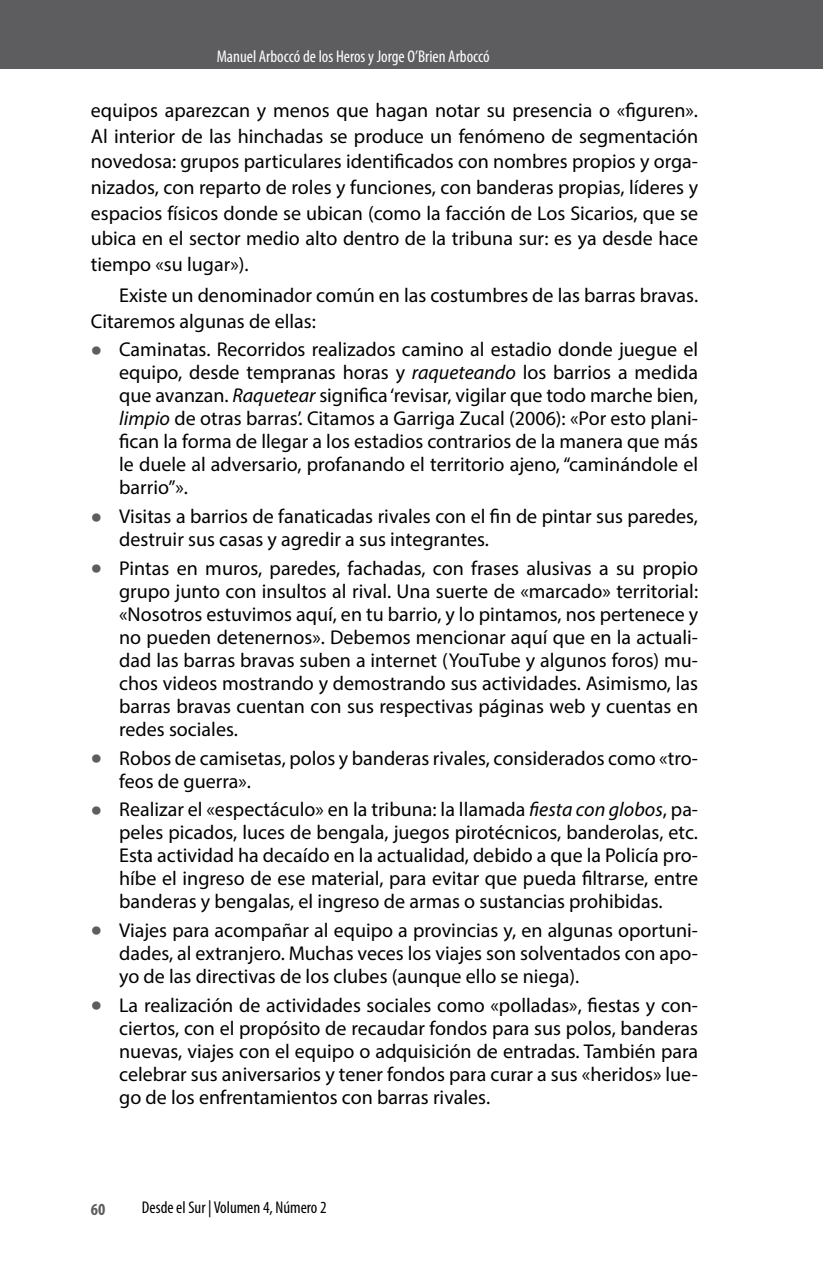
<style>
.page{position:relative;width:823px;height:1265px;background:#fff}
.page>*{position:absolute;margin:0;border:0;box-sizing:border-box;transform-origin:0 0}
.PARRAFOS{font:20px/23px "Myriad Pro";color:#000;text-align:justify}
.PARRAFOS-2{font:condensed 17px "Myriad Pro";color:#fff}
.t1{font:condensed 17px "Myriad Pro";color:#000}
.t2{font:700 condensed 17px "Myriad Pro";color:#5d5d60}
.s1{font-size:40px;color:#5d5d60}
.s2{font-style:italic}
</style>
<div class="page">
<div style="left:0;top:0;width:822px;height:68px;background:#5d5d60"></div>
<p class="PARRAFOS-2" style="left:217px;top:46px;width:274px">Manuel Arboccó de los Heros y Jorge O’Brien Arboccó</p>
<p class="PARRAFOS" style="left:91px;top:97px;width:608px;line-height:25.6px">equipos aparezcan y menos que hagan notar su presencia o «figuren».<br>Al interior de las hinchadas se produce un fenómeno de segmentación novedosa: grupos particulares identificados con nombres propios y orga&shy;nizados, con reparto de roles y funciones, con banderas propias, líderes y espacios físicos donde se ubican (como la facción de Los Sicarios, que se ubica en el sector medio alto dentro de la tribuna sur: es ya desde hace tiempo «su lugar»).</p>
<p class="PARRAFOS" style="left:91px;top:282px;width:608px;line-height:25.6px;text-indent:28px">Existe un denominador común en las costumbres de las barras bravas.<br>Citaremos algunas de ellas:</p>
<p class="PARRAFOS" style="left:119px;top:338px;width:580px;text-indent:-28px"><span class="s1">•</span> Caminatas. Recorridos realizados camino al estadio donde juegue el equipo, desde tempranas horas y <span class="s2">raqueteando</span> los barrios a medida que avanzan. <span class="s2">Raquetear</span> significa ‘revisar, vigilar que todo marche bien, <span class="s2">limpio</span> de otras barras’. Citamos a Garriga Zucal (2006): «Por esto plani&shy;fican la forma de llegar a los estadios contrarios de la manera que más le duele al adversario, profanando el territorio ajeno, “caminándole el barrio”».</p>
<p class="PARRAFOS" style="left:119px;top:504px;width:580px;text-indent:-28px"><span class="s1">•</span> Visitas a barrios de fanaticadas rivales con el fin de pintar sus paredes, destruir sus casas y agredir a sus integrantes.</p>
<p class="PARRAFOS" style="left:119px;top:556px;width:580px;text-indent:-28px"><span class="s1">•</span> Pintas en muros, paredes, fachadas, con frases alusivas a su propio grupo junto con insultos al rival. Una suerte de «marcado» territorial: «Nosotros estuvimos aquí, en tu barrio, y lo pintamos, nos pertenece y no pueden detenernos». Debemos mencionar aquí que en la actuali&shy;dad las barras bravas suben a internet (YouTube y algunos foros) mu&shy;chos videos mostrando y demostrando sus actividades. Asimismo, las barras bravas cuentan con sus respectivas páginas web y cuentas en redes sociales.</p>
<p class="PARRAFOS" style="left:119px;top:746px;width:580px;text-indent:-28px"><span class="s1">•</span> Robos de camisetas, polos y banderas rivales, considerados como «tro&shy;feos de guerra».</p>
<p class="PARRAFOS" style="left:119px;top:797px;width:580px;text-indent:-28px"><span class="s1">•</span> Realizar el «espectáculo» en la tribuna: la llamada <span class="s2">fiesta con globos</span>, pa&shy;peles picados, luces de bengala, juegos pirotécnicos, banderolas, etc.<br>Esta actividad ha decaído en la actualidad, debido a que la Policía pro&shy;híbe el ingreso de ese material, para evitar que pueda filtrarse, entre banderas y bengalas, el ingreso de armas o sustancias prohibidas.</p>
<p class="PARRAFOS" style="left:119px;top:918px;width:580px;text-indent:-28px"><span class="s1">•</span> Viajes para acompañar al equipo a provincias y, en algunas oportuni&shy;dades, al extranjero. Muchas veces los viajes son solventados con apo&shy;yo de las directivas de los clubes (aunque ello se niega).</p>
<p class="PARRAFOS" style="left:119px;top:993px;width:580px;text-indent:-28px"><span class="s1">•</span> La realización de actividades sociales como «polladas», fiestas y con&shy;ciertos, con el propósito de recaudar fondos para sus polos, banderas nuevas, viajes con el equipo o adquisición de entradas. También para celebrar sus aniversarios y tener fondos para curar a sus «heridos» lue&shy;go de los enfrentamientos con barras rivales.</p>
<p class="t2" style="left:91px;top:1198px;width:16px">60</p>
<p class="t1" style="left:142px;top:1196px;width:186px">Desde el Sur | Volumen 4, Número 2</p>
</div>
